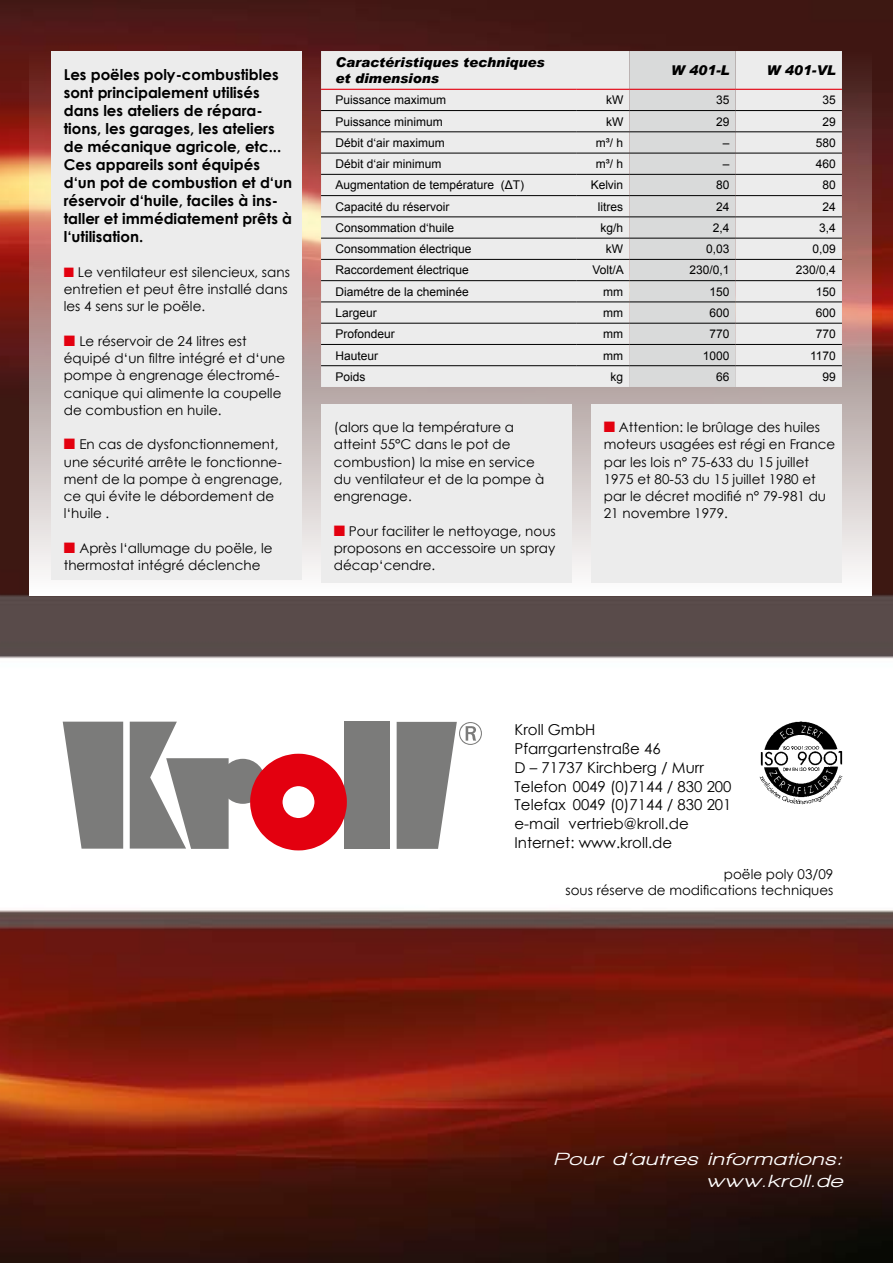
<style>
.page{position:relative;width:893px;height:1263px;background:#fff}
.page>*{position:absolute;margin:0;border:0;box-sizing:border-box;transform-origin:0 0}
.t1{font:italic 800 18px/21.6px "Walkway";letter-spacing:.05em;color:#fff;text-align:right;scale:1.25 1}
.t2{font:700 15px/18px "Century Gothic";color:#000}
.t3{font:15px/18.8px "Century Gothic";color:#000}
.t4{font:13.5px/17.2px "Century Gothic";color:#000}
.t5{font:italic 900 13.5px/16.2px "Arial";color:#000}
.t6{font:12px "Arial";color:#000}
.s1{color:#e3000f}
</style>
<div class="page">
<img style="left:0;top:0;width:893px;height:1263px">
<svg style="left:63px;top:722px;width:60px;height:127px;background:#8f8f8e"></svg>
<svg style="left:130px;top:722px;width:99px;height:127px"></svg>
<div style="left:220px;top:759px;width:45px;height:45px;background:#7b7b7a;border-radius:50%"></div>
<div style="left:344px;top:722px;width:46px;height:127px;background:#7b7b7a"></div>
<svg style="left:397px;top:722px;width:85px;height:127px"></svg>
<div style="left:250px;top:754px;width:97px;height:96px;border:32px solid #e3000f;border-radius:50%"></div>
<svg style="left:30px;top:51px;width:842px;height:544px"></svg>
<img style="left:750px;top:715px;width:103px;height:92px">
<div style="left:51px;top:51px;width:251px;height:529px;background:#ececec"></div>
<div style="left:321px;top:404px;width:251px;height:179px;background:#ececec"></div>
<div style="left:591px;top:404px;width:251px;height:179px;background:#ececec"></div>
<div style="left:321px;top:51px;width:521px;height:336px;background:#ececec"></div>
<div style="left:629px;top:51px;width:107px;height:336px;background:#d9dada"></div>
<hr style="left:321px;top:110px;width:255px;height:1px;background:#000">
<hr style="left:576px;top:110px;width:53px;height:1px;background:#000">
<hr style="left:629px;top:110px;width:107px;height:1px;background:#000">
<hr style="left:736px;top:110px;width:106px;height:1px;background:#000">
<hr style="left:321px;top:132px;width:255px;height:1px;background:#000">
<hr style="left:576px;top:132px;width:53px;height:1px;background:#000">
<hr style="left:629px;top:132px;width:107px;height:1px;background:#000">
<hr style="left:736px;top:132px;width:106px;height:1px;background:#000">
<hr style="left:321px;top:153px;width:255px;height:1px;background:#000">
<hr style="left:576px;top:153px;width:53px;height:1px;background:#000">
<hr style="left:629px;top:153px;width:107px;height:1px;background:#000">
<hr style="left:736px;top:153px;width:106px;height:1px;background:#000">
<hr style="left:321px;top:174px;width:255px;height:1px;background:#000">
<hr style="left:576px;top:174px;width:53px;height:1px;background:#000">
<hr style="left:629px;top:174px;width:107px;height:1px;background:#000">
<hr style="left:736px;top:174px;width:106px;height:1px;background:#000">
<hr style="left:321px;top:195px;width:255px;height:1px;background:#000">
<hr style="left:576px;top:195px;width:53px;height:1px;background:#000">
<hr style="left:629px;top:195px;width:107px;height:1px;background:#000">
<hr style="left:736px;top:195px;width:106px;height:1px;background:#000">
<hr style="left:321px;top:217px;width:255px;height:1px;background:#000">
<hr style="left:576px;top:217px;width:53px;height:1px;background:#000">
<hr style="left:629px;top:217px;width:107px;height:1px;background:#000">
<hr style="left:736px;top:217px;width:106px;height:1px;background:#000">
<hr style="left:321px;top:238px;width:255px;height:1px;background:#000">
<hr style="left:576px;top:238px;width:53px;height:1px;background:#000">
<hr style="left:629px;top:238px;width:107px;height:1px;background:#000">
<hr style="left:736px;top:238px;width:106px;height:1px;background:#000">
<hr style="left:321px;top:259px;width:255px;height:1px;background:#000">
<hr style="left:576px;top:259px;width:53px;height:1px;background:#000">
<hr style="left:629px;top:259px;width:107px;height:1px;background:#000">
<hr style="left:736px;top:259px;width:106px;height:1px;background:#000">
<hr style="left:321px;top:280px;width:255px;height:1px;background:#000">
<hr style="left:576px;top:280px;width:53px;height:1px;background:#000">
<hr style="left:629px;top:280px;width:107px;height:1px;background:#000">
<hr style="left:736px;top:280px;width:106px;height:1px;background:#000">
<hr style="left:321px;top:302px;width:255px;height:1px;background:#000">
<hr style="left:576px;top:302px;width:53px;height:1px;background:#000">
<hr style="left:629px;top:302px;width:107px;height:1px;background:#000">
<hr style="left:736px;top:302px;width:106px;height:1px;background:#000">
<hr style="left:321px;top:323px;width:255px;height:1px;background:#000">
<hr style="left:576px;top:323px;width:53px;height:1px;background:#000">
<hr style="left:629px;top:323px;width:107px;height:1px;background:#000">
<hr style="left:736px;top:323px;width:106px;height:1px;background:#000">
<hr style="left:321px;top:344px;width:255px;height:1px;background:#000">
<hr style="left:576px;top:344px;width:53px;height:1px;background:#000">
<hr style="left:629px;top:344px;width:107px;height:1px;background:#000">
<hr style="left:736px;top:344px;width:106px;height:1px;background:#000">
<hr style="left:321px;top:365px;width:255px;height:1px;background:#000">
<hr style="left:576px;top:365px;width:53px;height:1px;background:#000">
<hr style="left:629px;top:365px;width:107px;height:1px;background:#000">
<hr style="left:736px;top:365px;width:106px;height:1px;background:#000">
<hr style="left:321px;top:89px;width:255px;height:1px;background:#e3000f">
<hr style="left:576px;top:89px;width:53px;height:1px;background:#e3000f">
<hr style="left:629px;top:89px;width:107px;height:1px;background:#e3000f">
<hr style="left:736px;top:89px;width:106px;height:1px;background:#e3000f">
<p class="t2" style="left:64px;top:65px;width:230px">Les poëles poly-combustibles sont principalement utilisés dans les ateliers de répara&shy;tions, les garages, les ateliers de mécanique agricole, etc...<br>Ces appareils sont équipés d‘un pot de combustion et d‘un réservoir d‘huile, faciles à ins&shy;taller et immédiatement prêts à l‘utilisation.</p>
<p class="t4" style="left:64px;top:263px;width:228px"><span class="s1">■</span> Le ventilateur est silencieux, sans entretien et peut être installé dans les 4 sens sur le poële.</p>
<p class="t4" style="left:64px;top:332px;width:223px"><span class="s1">■</span> Le réservoir de 24 litres est équipé d‘un filtre intégré et d‘une pompe à engrenage électromé&shy;canique qui alimente la coupelle de combustion en huile.</p>
<p class="t4" style="left:64px;top:436px;width:220px"><span class="s1">■</span> En cas de dysfonctionnement, une sécurité arrête le fonctionne&shy;ment de la pompe à engrenage, ce qui évite le débordement de l‘huile .</p>
<p class="t4" style="left:64px;top:539px;width:210px"><span class="s1">■</span> Après l‘allumage du poële, le thermostat intégré déclenche</p>
<p class="t5" style="left:336px;top:54px;width:211px">Caractéristiques techniques et dimensions</p>
<p class="t5" style="left:671px;top:62px;width:60px">W 401-L</p>
<p class="t5" style="left:767px;top:62px;width:71px">W 401-VL</p>
<p class="t6" style="left:336px;top:92px;width:112px">Puissance maximum</p>
<p class="t6" style="left:606px;top:92px;width:19px">kW</p>
<p class="t6" style="left:716px;top:92px;width:15px">35</p>
<p class="t6" style="left:823px;top:92px;width:15px">35</p>
<p class="t6" style="left:336px;top:113px;width:109px">Puissance minimum</p>
<p class="t6" style="left:606px;top:113px;width:19px">kW</p>
<p class="t6" style="left:716px;top:113px;width:15px">29</p>
<p class="t6" style="left:823px;top:113px;width:15px">29</p>
<p class="t6" style="left:336px;top:135px;width:111px">Débit d‘air maximum</p>
<p class="t6" style="left:596px;top:135px;width:29px">m³/ h</p>
<p class="t6" style="left:723px;top:135px;width:8px">–</p>
<p class="t6" style="left:816px;top:135px;width:22px">580</p>
<p class="t6" style="left:336px;top:156px;width:108px">Débit d‘air minimum</p>
<p class="t6" style="left:596px;top:156px;width:29px">m³/ h</p>
<p class="t6" style="left:723px;top:156px;width:8px">–</p>
<p class="t6" style="left:816px;top:156px;width:22px">460</p>
<p class="t6" style="left:336px;top:177px;width:190px">Augmentation de température (ΔT)</p>
<p class="t6" style="left:591px;top:177px;width:34px">Kelvin</p>
<p class="t6" style="left:716px;top:177px;width:15px">80</p>
<p class="t6" style="left:823px;top:177px;width:15px">80</p>
<p class="t6" style="left:335px;top:199px;width:116px">Capacité du réservoir</p>
<p class="t6" style="left:598px;top:199px;width:27px">litres</p>
<p class="t6" style="left:716px;top:199px;width:15px">24</p>
<p class="t6" style="left:822px;top:199px;width:15px">24</p>
<p class="t6" style="left:335px;top:220px;width:120px">Consommation d‘huile</p>
<p class="t6" style="left:601px;top:220px;width:24px">kg/h</p>
<p class="t6" style="left:713px;top:220px;width:18px">2,4</p>
<p class="t6" style="left:819px;top:220px;width:18px">3,4</p>
<p class="t6" style="left:335px;top:241px;width:138px">Consommation électrique</p>
<p class="t6" style="left:606px;top:241px;width:19px">kW</p>
<p class="t6" style="left:706px;top:241px;width:25px">0,03</p>
<p class="t6" style="left:812px;top:241px;width:25px">0,09</p>
<p class="t6" style="left:335px;top:262px;width:135px">Raccordement électrique</p>
<p class="t6" style="left:593px;top:262px;width:33px">Volt/A</p>
<p class="t6" style="left:689px;top:262px;width:42px">230/0,1</p>
<p class="t6" style="left:796px;top:262px;width:42px">230/0,4</p>
<p class="t6" style="left:335px;top:284px;width:135px">Diamétre de la cheminée</p>
<p class="t6" style="left:603px;top:284px;width:21px">mm</p>
<p class="t6" style="left:710px;top:284px;width:22px">150</p>
<p class="t6" style="left:816px;top:284px;width:22px">150</p>
<p class="t6" style="left:335px;top:305px;width:43px">Largeur</p>
<p class="t6" style="left:603px;top:305px;width:21px">mm</p>
<p class="t6" style="left:710px;top:305px;width:22px">600</p>
<p class="t6" style="left:816px;top:305px;width:22px">600</p>
<p class="t6" style="left:335px;top:326px;width:61px">Profondeur</p>
<p class="t6" style="left:603px;top:326px;width:21px">mm</p>
<p class="t6" style="left:710px;top:326px;width:22px">770</p>
<p class="t6" style="left:816px;top:326px;width:22px">770</p>
<p class="t6" style="left:335px;top:347px;width:44px">Hauteur</p>
<p class="t6" style="left:603px;top:347px;width:21px">mm</p>
<p class="t6" style="left:703px;top:347px;width:28px">1000</p>
<p class="t6" style="left:810px;top:347px;width:27px">1170</p>
<p class="t6" style="left:335px;top:369px;width:32px">Poids</p>
<p class="t6" style="left:611px;top:369px;width:14px">kg</p>
<p class="t6" style="left:716px;top:369px;width:15px">66</p>
<p class="t6" style="left:822px;top:369px;width:15px">99</p>
<p class="t4" style="left:334px;top:418px;width:212px">(alors que la température a atteint 55°C dans le pot de combustion) la mise en service du ventilateur et de la pompe à engrenage.</p>
<p class="t4" style="left:334px;top:522px;width:223px;text-align:justify"><span class="s1">■</span> Pour faciliter le nettoyage, nous proposons en accessoire un spray décap‘cendre.</p>
<p class="t4" style="left:604px;top:418px;width:233px"><span class="s1">■</span> Attention: le brûlage des huiles moteurs usagées est régi en France par les lois n° 75-633 du 15 juillet<br>1975 et 80-53 du 15 juillet 1980 et par le décret modifié n° 79-981 du<br>21 novembre 1979.</p>
<p class="t3" style="left:514px;top:720px;width:219px">Kroll GmbH<br>Pfarrgartenstraße 46<br>D – 71737 Kirchberg / Murr<br>Telefon 0049 (0)7144 / 830 200<br>Telefax 0049 (0)7144 / 830 201 e-mail vertrieb@kroll.de<br>Internet: www.kroll.de</p>
<p class="t4" style="left:565px;top:865px;width:269px;line-height:16.2px;text-align:right">poële poly 03/09<br>sous réserve de modifications techniques</p>
<h1 class="t1" style="left:554px;top:1148px;width:232px">Pour d‘autres informations: www.kroll.de</h1>
</div>
